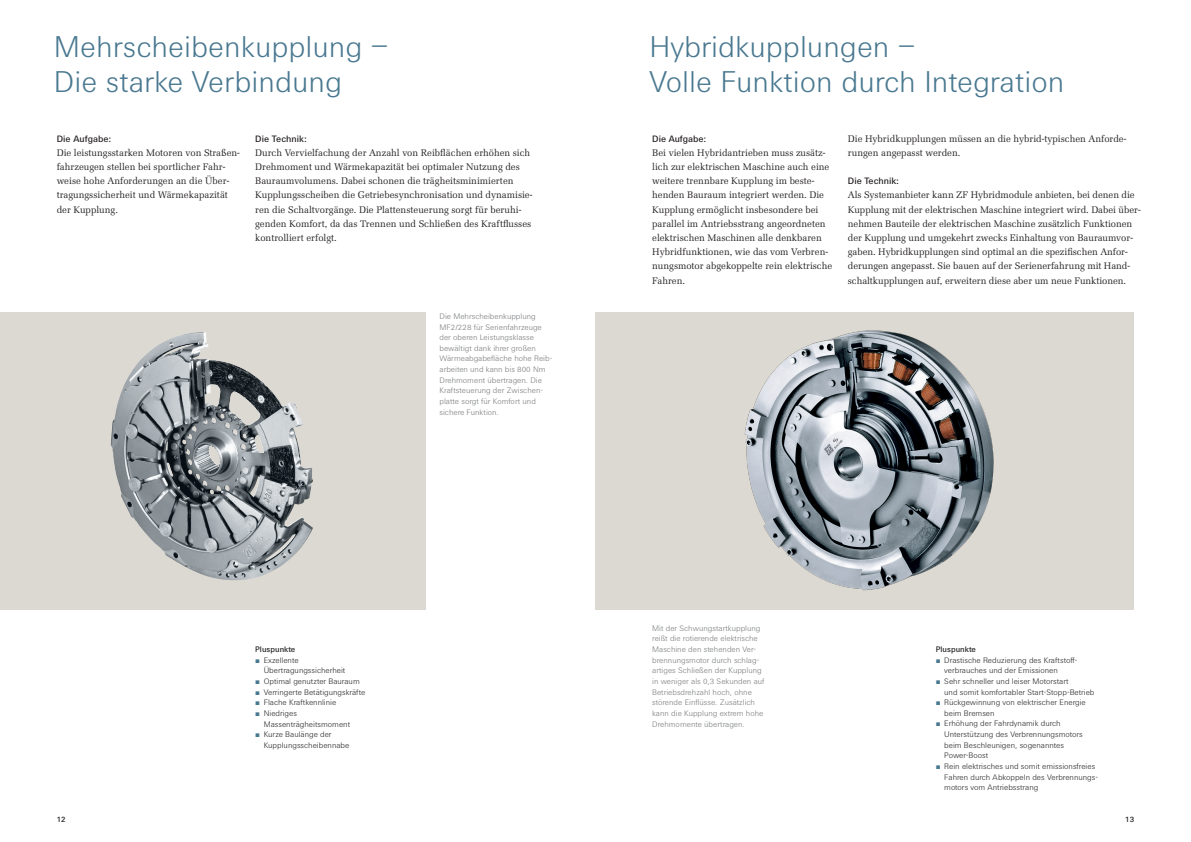
<style>
.page{position:relative;width:1191px;height:842px;background:#fff}
.page>*{position:absolute;margin:0;border:0;box-sizing:border-box;transform-origin:0 0}
.t1{font:300 30px/35.4px "ZF Sans";color:#497890}
.t2{font:500 9.2px "ZF Sans";color:#231f20}
.t3{font:9.1px/14.2px "ZF Serif";color:#231f20}
.t4{font:300 8px/10.6px "ZF Sans";color:#231f20}
.t5{font:300 8px/10.6px "ZF Sans";color:#76787b}
.t6{font:500 8px "ZF Sans";letter-spacing:.005em;color:#231f20}
.s1{font-family:"Times New Roman";font-weight:400;color:#497890}
</style>
<div class="page">
<svg style="left:0;top:312px;width:425px;height:297px;fill:#dcd8d2"></svg>
<img style="left:148px;top:332px;width:52px;height:21px">
<div style="left:595px;top:312px;width:539px;height:297px;background:#dcd8d2"></div>
<img style="left:744px;top:330px;width:250px;height:261px">
<h1 class="t1" style="left:54px;top:29px;width:336px">Mehrscheibenkupplung –<br>Die starke Verbindung</h1>
<h1 class="t1" style="left:649px;top:29px;width:416px">Hybridkupplungen –<br>Volle Funktion durch Integration</h1>
<p class="t2" style="left:57px;top:133px;width:56px">Die Aufgabe:</p>
<p class="t3" style="left:57px;top:146px;width:185px">Die leistungsstarken Motoren von Straßen&shy;fahrzeugen stellen bei sportlicher Fahr&shy;weise hohe Anforderungen an die Über&shy;tragungssicherheit und Wärmekapazität der Kupplung.</p>
<p class="t2" style="left:255px;top:133px;width:53px">Die Technik:</p>
<p class="t3" style="left:255px;top:146px;width:279px">Durch Vervielfachung der Anzahl von Reibflächen erhöhen sich Drehmoment und Wärmekapazität bei optimaler Nutzung des Bauraumvolumens. Dabei schonen die trägheitsminimierten Kupplungsscheiben die Getriebesynchronisation und dynamisie&shy;ren die Schaltvorgänge. Die Plattensteuerung sorgt für beruhi&shy;genden Komfort, da das Trennen und Schließen des Kraftflusses kontrolliert erfolgt.</p>
<p class="t5" style="left:439px;top:311px;width:114px">Die Mehrscheibenkupplung<br>MF2/228 für Serienfahrzeuge der oberen Leistungsklasse bewältigt dank ihrer großen<br>Wärmeabgabefläche hohe Reib&shy;arbeiten und kann bis 800 Nm<br>Drehmoment übertragen. Die<br>Kraftsteuerung der Zwischen&shy;platte sorgt für Komfort und sichere Funktion.</p>
<p class="t6" style="left:57px;top:815px;width:11px">12</p>
<p class="t6" style="left:255px;top:645px;width:42px">Pluspunkte</p>
<p class="t4" style="left:264px;top:655px;width:83px;text-indent:-9px"><span class="s1">■</span> Exzellente<br>Übertragungssicherheit</p>
<p class="t4" style="left:255px;top:676px;width:106px"><span class="s1">■</span> Optimal genutzter Bauraum</p>
<p class="t4" style="left:255px;top:687px;width:112px"><span class="s1">■</span> Verringerte Betätigungskräfte</p>
<p class="t4" style="left:255px;top:697px;width:83px"><span class="s1">■</span> Flache Kraftkennlinie</p>
<p class="t4" style="left:264px;top:708px;width:88px;text-indent:-9px"><span class="s1">■</span> Niedriges<br>Massenträgheitsmoment</p>
<p class="t4" style="left:264px;top:729px;width:87px;text-indent:-9px"><span class="s1">■</span> Kurze Baulänge der<br>Kupplungsscheibennabe</p>
<p class="t2" style="left:652px;top:133px;width:56px">Die Aufgabe:</p>
<p class="t3" style="left:652px;top:146px;width:182px">Bei vielen Hybridantrieben muss zusätz&shy;lich zur elektrischen Maschine auch eine weitere trennbare Kupplung im beste&shy;henden Bauraum integriert werden. Die Kupplung ermöglicht insbesondere bei parallel im Antriebsstrang angeordneten elektrischen Maschinen alle denkbaren Hybridfunktionen, wie das vom Verbren&shy;nungsmotor abgekoppelte rein elektrische Fahren.</p>
<p class="t3" style="left:848px;top:132px;width:280px">Die Hybridkupplungen müssen an die hybrid-typischen Anforde&shy;rungen angepasst werden.</p>
<p class="t2" style="left:848px;top:176px;width:52px">Die Technik:</p>
<p class="t3" style="left:848px;top:188px;width:294px">Als Systemanbieter kann ZF Hybridmodule anbieten, bei denen die Kupplung mit der elektrischen Maschine integriert wird. Dabei über&shy;nehmen Bauteile der elektrischen Maschine zusätzlich Funktionen der Kupplung und umgekehrt zwecks Einhaltung von Bauraumvor&shy;gaben. Hybridkupplungen sind optimal an die spezifischen Anfor&shy;derungen angepasst. Sie bauen auf der Serienerfahrung mit Hand&shy;schaltkupplungen auf, erweitern diese aber um neue Funktionen.</p>
<p class="t5" style="left:652px;top:623px;width:114px">Mit der Schwungstartkupplung reißt die rotierende elektrische<br>Maschine den stehenden Ver&shy;brennungsmotor durch schlag&shy;artiges Schließen der Kupplung in weniger als 0,3 Sekunden auf<br>Betriebsdrehzahl hoch, ohne störende Einflüsse. Zusätzlich kann die Kupplung extrem hohe<br>Drehmomente übertragen.</p>
<p class="t6" style="left:935px;top:645px;width:42px">Pluspunkte</p>
<p class="t4" style="left:944px;top:655px;width:135px;text-indent:-9px"><span class="s1">■</span> Drastische Reduzierung des Kraftstoff&shy;verbrauches und der Emissionen</p>
<p class="t4" style="left:944px;top:676px;width:152px;text-indent:-9px"><span class="s1">■</span> Sehr schneller und leiser Motorstart<br>und somit komfortabler Start-Stopp-Betrieb</p>
<p class="t4" style="left:944px;top:697px;width:143px;text-indent:-9px"><span class="s1">■</span> Rückgewinnung von elektrischer Energie beim Bremsen</p>
<p class="t4" style="left:944px;top:719px;width:140px;text-indent:-9px"><span class="s1">■</span> Erhöhung der Fahrdynamik durch<br>Unterstützung des Verbrennungsmotors beim Beschleunigen, sogenanntes<br>Power-Boost</p>
<p class="t4" style="left:944px;top:761px;width:155px;text-indent:-9px"><span class="s1">■</span> Rein elektrisches und somit emissionsfreies<br>Fahren durch Abkoppeln des Verbrennungs&shy;motors vom Antriebsstrang</p>
<p class="t6" style="left:1125px;top:815px;width:11px">13</p>
</div>
